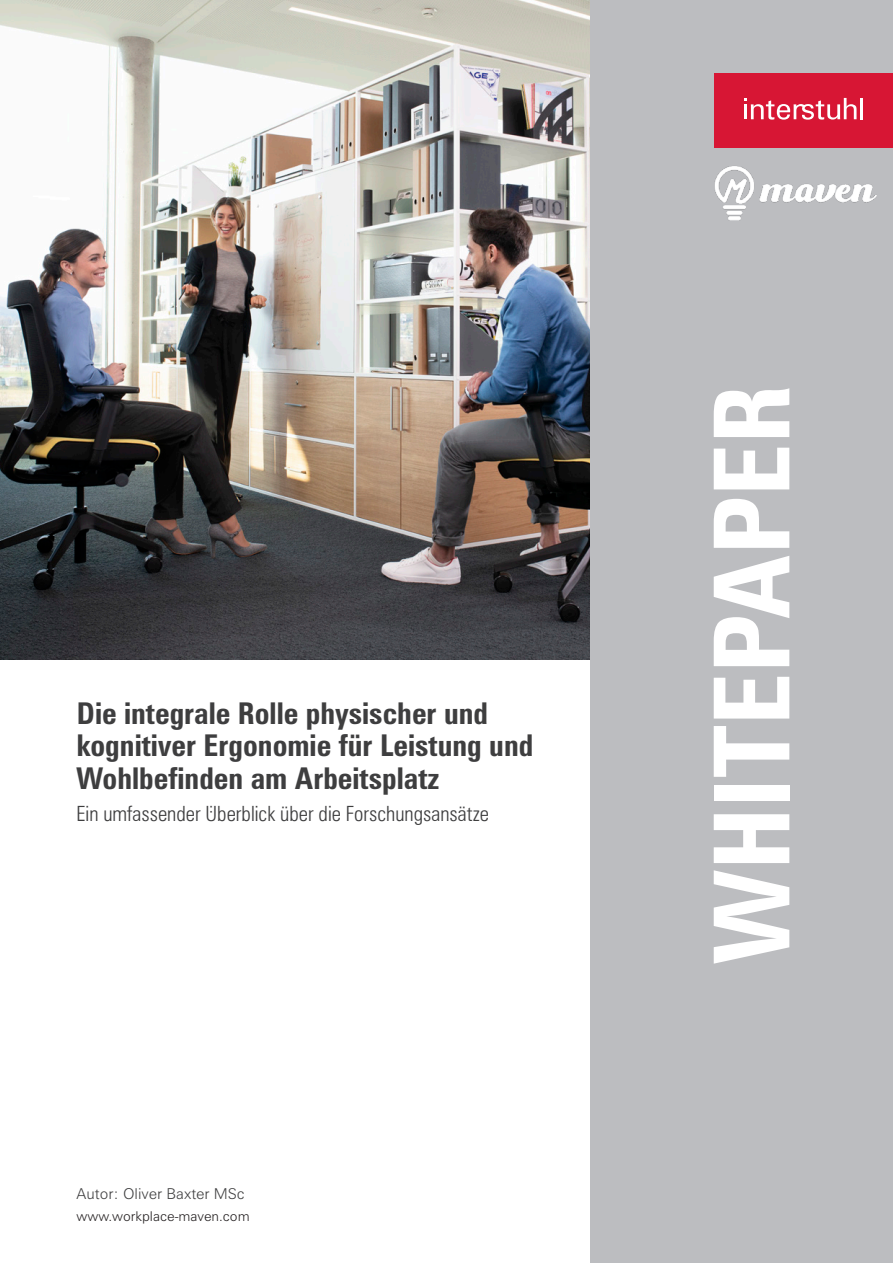
<style>
.page{position:relative;width:893px;height:1263px;background:#fff}
.page>*{position:absolute;margin:0;border:0;box-sizing:border-box;transform-origin:0 0}
.Überschrift_Whitepaper{font:105px "Zurich BT Bold Condensed Head";color:#fff}
.Überschrift_Bold{font:30px/32.4px "Zurich BT Bold Condensed Head";color:#3e3e3f}
.Überschrift_Light_KLein{font:21px "Zurich BT Light Condensed Head";color:#3e3e3f}
.Fließtext{font:300 15px "Zurich BT";color:#3e3e3f}
.Fließtext-2{font:300 13.5px "Zurich BT";color:#231f20}
</style>
<div class="page">
<img style="left:0;top:0;width:590px;height:659px">
<div style="left:590px;top:0;width:303px;height:1263px;background:#bcbdc0"></div>
<div style="left:714px;top:73px;width:179px;height:74px;background:#d71634"></div>
<hr style="left:860px;top:98px;width:3px;height:21px;background:#fff">
<svg style="left:744px;top:98px;width:112px;height:22px"></svg>
<img style="left:715px;top:166px;width:162px;height:55px">
<p class="Überschrift_Bold" style="left:77px;top:696px;width:458px">Die integrale Rolle physischer und kognitiver Ergonomie für Leistung und<br>Wohlbefinden am Arbeitsplatz</p>
<p class="Überschrift_Light_KLein" style="left:77px;top:801px;width:414px">Ein umfassender Überblick über die Forschungsansätze</p>
<p class="Fließtext" style="left:77px;top:1184px;width:170px">Autor: Oliver Baxter MSc</p>
<p class="Fließtext-2" style="left:77px;top:1207px;width:175px">www.workplace-maven.com</p>
<p class="Überschrift_Whitepaper" style="left:688px;top:964px;width:580px;rotate:-90deg">WHITEPAPER</p>
</div>
